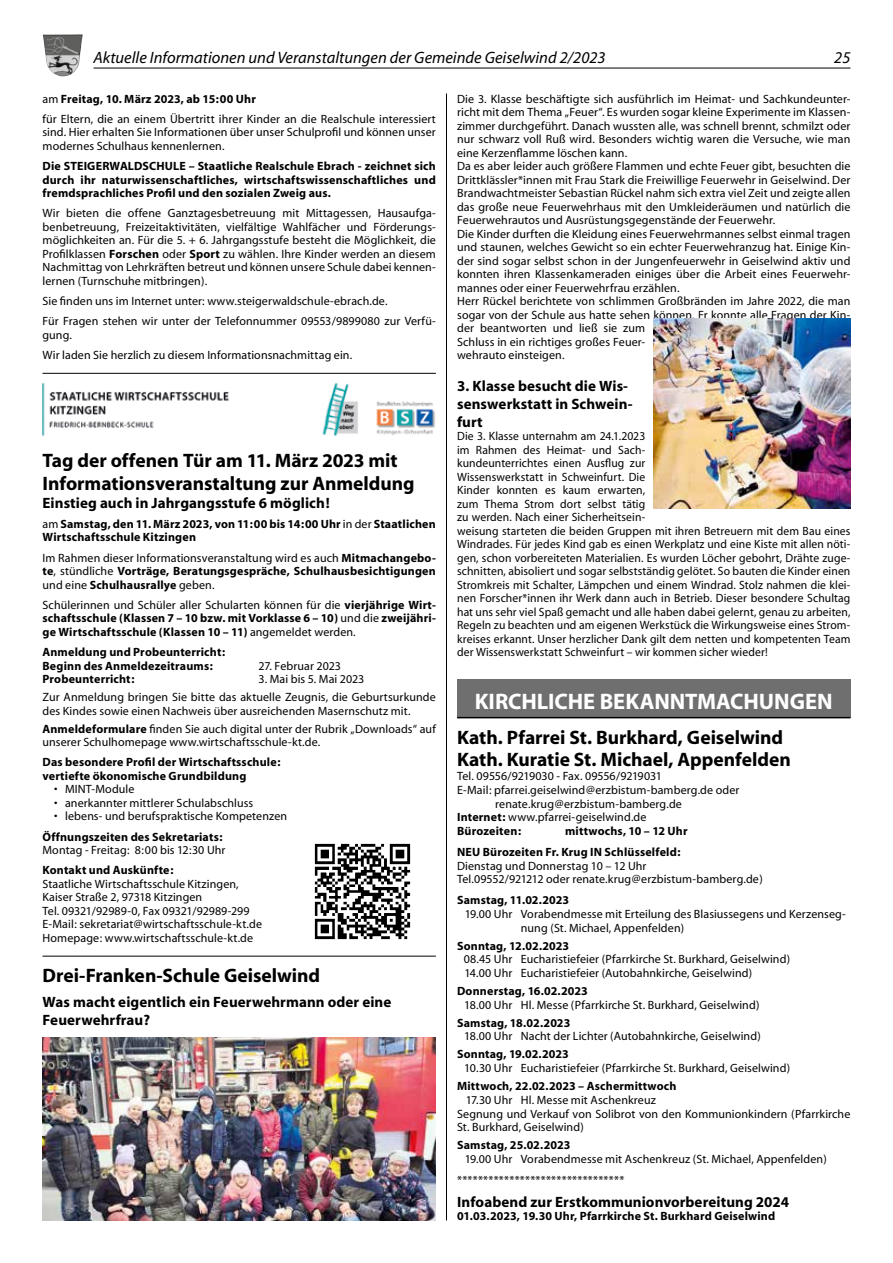
<style>
.page{position:relative;width:893px;height:1263px;background:#fff}
.page>*{position:absolute;margin:0;border:0;box-sizing:border-box;transform-origin:0 0}
.t1{font:700 22.5px "Myriad";color:#fff}
.t2{font:700 19.5px/22.5px "Myriad";color:#000}
.t3{font:italic 16.5px "Myriad";color:#000}
.t4{font:700 15px/18px "Myriad";letter-spacing:.005em;color:#000}
.t5{font:12px/13.5px "Myriad";letter-spacing:.01em;color:#000}
.t6{font:700 12px/13.5px "Myriad";letter-spacing:.015em;color:#000}
.s1{font-weight:700}
.s2{font-weight:400}
</style>
<div class="page">
<hr style="left:446px;top:94px;width:1px;height:1126px;background:#000">
<hr style="left:43px;top:373px;width:393px;height:1px;background:#000">
<hr style="left:43px;top:956px;width:393px;height:1px;background:#000">
<img style="left:43px;top:383px;width:392px;height:53px">
<img style="left:314px;top:843px;width:97px;height:97px">
<img style="left:43px;top:1037px;width:393px;height:183px">
<img style="left:654px;top:319px;width:196px;height:190px">
<div style="left:457px;top:679px;width:393px;height:39px;background:#706f6f"></div>
<hr style="left:457px;top:717px;width:393px;height:1px;background:#000">
<hr style="left:94px;top:68px;width:756px;height:1px;background:#000">
<img style="left:43px;top:34px;width:40px;height:42px">
<h3 class="t3" style="left:94px;top:50px;width:514px">Aktuelle Informationen und Veranstaltungen der Gemeinde Geiselwind 2/2023</h3>
<h3 class="t3" style="left:834px;top:50px;width:18px">25</h3>
<p class="t5" style="left:43px;top:89px;width:395px;line-height:20.2px">am <span class="s1">Freitag, 10. März 2023, ab 15:00 Uhr<br></span>für Eltern, die an einem Übertritt ihrer Kinder an die Realschule interessiert</p>
<p class="t5" style="left:43px;top:126px;width:395px">sind. Hier erhalten Sie Informationen über unser Schulprofil und können unser modernes Schulhaus kennenlernen.</p>
<p class="t6" style="left:43px;top:160px;width:395px;text-align:justify">Die STEIGERWALDSCHULE – Staatliche Realschule Ebrach - zeichnet sich durch ihr naturwissenschaftliches, wirtschaftswissenschaftliches und fremdsprachliches Profil und den sozialen Zweig aus.</p>
<p class="t5" style="left:43px;top:207px;width:395px;text-align:justify">Wir bieten die offene Ganztagesbetreuung mit Mittagessen, Hausaufga&shy;benbetreuung, Freizeitaktivitäten, vielfältige Wahlfächer und Förderungs&shy;möglichkeiten an. Für die 5. + 6. Jahrgangsstufe besteht die Möglichkeit, die Profilklassen <span class="s1">Forschen</span> oder <span class="s1">Sport</span> zu wählen. Ihre Kinder werden an diesem Nachmittag von Lehrkräften betreut und können unsere Schule dabei kennen&shy;lernen (Turnschuhe mitbringen).</p>
<p class="t5" style="left:43px;top:291px;width:395px;line-height:20.2px">Sie finden uns im Internet unter: www.steigerwaldschule-ebrach.de.<br>Für Fragen stehen wir unter der Telefonnummer 09553/9899080 zur Verfü-</p>
<p class="t5" style="left:43px;top:325px;width:311px;line-height:20.2px">gung.<br>Wir laden Sie herzlich zu diesem Informationsnachmittag ein.</p>
<h2 class="t2" style="left:43px;top:450px;width:374px">Tag der offenen Tür am 11. März 2023 mit<br>Informationsveranstaltung zur Anmeldung</h2>
<p class="t4" style="left:43px;top:494px;width:289px">Einstieg auch in Jahrgangsstufe 6 möglich!</p>
<p class="t6" style="left:43px;top:517px;width:395px"><span class="s2">am</span> Samstag, den 11. März 2023, von 11:00 bis 14:00 Uhr <span class="s2">in der</span> Staatlichen<br>Wirtschaftsschule Kitzingen</p>
<p class="t6" style="left:43px;top:551px;width:395px;text-align:justify"><span class="s2">Im Rahmen dieser Informationsveranstaltung wird es auch</span> Mitmachangebo&shy;te<span class="s2">, stündliche</span> Vorträge, Beratungsgespräche, Schulhausbesichtigungen <span class="s2">und eine</span> Schulhausrallye <span class="s2">geben.</span></p>
<p class="t6" style="left:43px;top:598px;width:395px;text-align:justify"><span class="s2">Schülerinnen und Schüler aller Schularten können für die</span> vierjährige Wirt&shy;schaftsschule (Klassen 7 – 10 bzw. mit Vorklasse 6 – 10) <span class="s2">und die</span> zweijähri&shy;ge Wirtschaftsschule (Klassen 10 – 11) <span class="s2">angemeldet werden.</span></p>
<p class="t6" style="left:43px;top:646px;width:184px">Anmeldung und Probeunterricht:<br>Beginn des Anmeldezeitraums:</p>
<p class="t5" style="left:259px;top:659px;width:84px">27. Februar 2023</p>
<p class="t6" style="left:43px;top:673px;width:93px">Probeunterricht:</p>
<p class="t5" style="left:43px;top:671px;width:395px;line-height:18px;text-indent:216px">3. Mai bis 5. Mai 2023<br>Zur Anmeldung bringen Sie bitte das aktuelle Zeugnis, die Geburtsurkunde</p>
<p class="t5" style="left:43px;top:702px;width:395px;line-height:18px">des Kindes sowie einen Nachweis über ausreichenden Masernschutz mit.<br><span class="s1">Anmeldeformulare</span> finden Sie auch digital unter der Rubrik „Downloads“ auf</p>
<p class="t5" style="left:43px;top:736px;width:279px">unserer Schulhomepage www.wirtschaftsschule-kt.de.</p>
<p class="t6" style="left:43px;top:756px;width:240px">Das besondere Profil der Wirtschaftsschule: vertiefte ökonomische Grundbildung</p>
<p class="t5" style="left:54px;top:783px;width:82px">• MINT-Module</p>
<p class="t5" style="left:54px;top:797px;width:201px">• anerkannter mittlerer Schulabschluss</p>
<p class="t5" style="left:54px;top:810px;width:235px">• lebens- und berufspraktische Kompetenzen</p>
<p class="t6" style="left:43px;top:830px;width:182px">Öffnungszeiten des Sekretariats:</p>
<p class="t5" style="left:43px;top:844px;width:184px">Montag - Freitag: 8:00 bis 12:30 Uhr</p>
<p class="t6" style="left:43px;top:864px;width:132px">Kontakt und Auskünfte:</p>
<p class="t5" style="left:43px;top:878px;width:221px">Staatliche Wirtschaftsschule Kitzingen, Kaiser Straße 2, 97318 Kitzingen<br>Tel. 09321/92989-0, Fax 09321/92989-299<br>E-Mail: sekretariat@wirtschaftsschule-kt.de Homepage: www.wirtschaftsschule-kt.de</p>
<h2 class="t2" style="left:43px;top:965px;width:279px">Drei-Franken-Schule Geiselwind</h2>
<p class="t4" style="left:43px;top:994px;width:350px">Was macht eigentlich ein Feuerwehrmann oder eine<br>Feuerwehrfrau?</p>
<p class="t5" style="left:457px;top:92px;width:395px">Die 3. Klasse beschäftigte sich ausführlich im Heimat- und Sachkundeunter&shy;richt mit dem Thema „Feuer“. Es wurden sogar kleine Experimente im Klassen&shy;zimmer durchgeführt. Danach wussten alle, was schnell brennt, schmilzt oder nur schwarz voll Ruß wird. Besonders wichtig waren die Versuche, wie man eine Kerzenflamme löschen kann.<br>Da es aber leider auch größere Flammen und echte Feuer gibt, besuchten die Drittklässler*innen mit Frau Stark die Freiwillige Feuerwehr in Geiselwind. Der Brandwachtmeister Sebastian Rückel nahm sich extra viel Zeit und zeigte allen das große neue Feuerwehrhaus mit den Umkleideräumen und natürlich die Feuerwehrautos und Ausrüstungsgegenstände der Feuerwehr.<br>Die Kinder durften die Kleidung eines Feuerwehrmannes selbst einmal tragen und staunen, welches Gewicht so ein echter Feuerwehranzug hat. Einige Kin&shy;der sind sogar selbst schon in der Jungenfeuerwehr in Geiselwind aktiv und konnten ihren Klassenkameraden einiges über die Arbeit eines Feuerwehr&shy;mannes oder einer Feuerwehrfrau erzählen.<br>Herr Rückel berichtete von schlimmen Großbränden im Jahre 2022, die man sogar von der Schule aus hatte sehen können. Er konnte alle Fragen der Kin&shy;der beantworten und ließ sie zum<br>Schluss in ein richtiges großes Feuer-<br>wehrauto einsteigen.</p>
<p class="t4" style="left:457px;top:377px;width:177px">3. Klasse besucht die Wis&shy;senswerkstatt in Schwein&shy;furt</p>
<p class="t5" style="left:457px;top:430px;width:395px">Die 3. Klasse unternahm am 24.1.2023<br>im Rahmen des Heimat- und Sach-<br>kundeunterrichtes einen Ausflug zur<br>Wissenswerkstatt in Schweinfurt. Die<br>Kinder konnten es kaum erwarten,<br>zum Thema Strom dort selbst tätig<br>zu werden. Nach einer Sicherheitsein-<br>weisung starteten die beiden Gruppen mit ihren Betreuern mit dem Bau eines Windrades. Für jedes Kind gab es einen Werkplatz und eine Kiste mit allen nöti&shy;gen, schon vorbereiteten Materialien. Es wurden Löcher gebohrt, Drähte zuge&shy;schnitten, abisoliert und sogar selbstständig gelötet. So bauten die Kinder einen Stromkreis mit Schalter, Lämpchen und einem Windrad. Stolz nahmen die klei&shy;nen Forscher*innen ihr Werk dann auch in Betrieb. Dieser besondere Schultag hat uns sehr viel Spaß gemacht und alle haben dabei gelernt, genau zu arbeiten, Regeln zu beachten und am eigenen Werkstück die Wirkungsweise eines Strom&shy;kreises erkannt. Unser herzlicher Dank gilt dem netten und kompetenten Team der Wissenswerkstatt Schweinfurt – wir kommen sicher wieder!</p>
<h1 class="t1" style="left:475px;top:690px;width:360px">KIRCHLICHE BEKANNTMACHUNGEN</h1>
<h2 class="t2" style="left:457px;top:726px;width:335px">Kath. Pfarrei St. Burkhard, Geiselwind<br>Kath. Kuratie St. Michael, Appenfelden</h2>
<p class="t5" style="left:457px;top:770px;width:206px">Tel. 09556/9219030 - Fax. 09556/9219031</p>
<p class="t5" style="left:457px;top:784px;width:284px">E-Mail: pfarrei.geiselwind@erzbistum-bamberg.de oder</p>
<p class="t5" style="left:495px;top:797px;width:188px">renate.krug@erzbistum-bamberg.de</p>
<p class="t5" style="left:457px;top:811px;width:191px"><span class="s1">Internet:</span> www.pfarrei-geiselwind.de</p>
<p class="t6" style="left:457px;top:825px;width:66px">Bürozeiten:</p>
<p class="t6" style="left:457px;top:821px;width:232px;line-height:20.7px;text-indent:108px">mittwochs, 10 – 12 Uhr<br>NEU Bürozeiten Fr. Krug IN Schlüsselfeld:</p>
<p class="t5" style="left:457px;top:859px;width:307px">Dienstag und Donnerstag 10 – 12 Uhr<br>Tel.09552/921212 oder renate.krug@erzbistum-bamberg.de)</p>
<p class="t6" style="left:457px;top:894px;width:114px">Samstag, 11.02.2023</p>
<p class="t5" style="left:521px;top:907px;width:326px;text-indent:-56px">19.00 Uhr Vorabendmesse mit Erteilung des Blasiussegens und Kerzenseg&shy;nung (St. Michael, Appenfelden)</p>
<p class="t6" style="left:457px;top:939px;width:114px">Sonntag, 12.02.2023</p>
<p class="t5" style="left:464px;top:953px;width:328px">08.45 Uhr Eucharistiefeier (Pfarrkirche St. Burkhard, Geiselwind)<br>14.00 Uhr Eucharistiefeier (Autobahnkirche, Geiselwind)</p>
<p class="t6" style="left:457px;top:985px;width:132px">Donnerstag, 16.02.2023</p>
<p class="t5" style="left:464px;top:998px;width:297px">18.00 Uhr Hl. Messe (Pfarrkirche St. Burkhard, Geiselwind)</p>
<p class="t6" style="left:457px;top:1016px;width:115px">Samstag, 18.02.2023</p>
<p class="t5" style="left:464px;top:1030px;width:298px">18.00 Uhr Nacht der Lichter (Autobahnkirche, Geiselwind)</p>
<p class="t6" style="left:457px;top:1048px;width:113px">Sonntag, 19.02.2023</p>
<p class="t5" style="left:464px;top:1062px;width:327px">10.30 Uhr Eucharistiefeier (Pfarrkirche St. Burkhard, Geiselwind)</p>
<p class="t6" style="left:457px;top:1080px;width:221px">Mittwoch, 22.02.2023 – Aschermittwoch</p>
<p class="t5" style="left:457px;top:1093px;width:395px;text-indent:9px">17.30 Uhr Hl. Messe mit Aschenkreuz<br>Segnung und Verkauf von Solibrot von den Kommunionkindern (Pfarrkirche<br>St. Burkhard, Geiselwind)</p>
<p class="t6" style="left:457px;top:1139px;width:115px">Samstag, 25.02.2023</p>
<p class="t5" style="left:457px;top:1149px;width:371px;line-height:20.7px;text-indent:8px">19.00 Uhr Vorabendmesse mit Aschenkreuz (St. Michael, Appenfelden) ********************************</p>
<p class="t4" style="left:457px;top:1193px;width:333px">Infoabend zur Erstkommunionvorbereitung 2024</p>
<p class="t6" style="left:457px;top:1210px;width:320px">01.03.2023, 19.30 Uhr, Pfarrkirche St. Burkhard Geiselwind</p>
</div>
